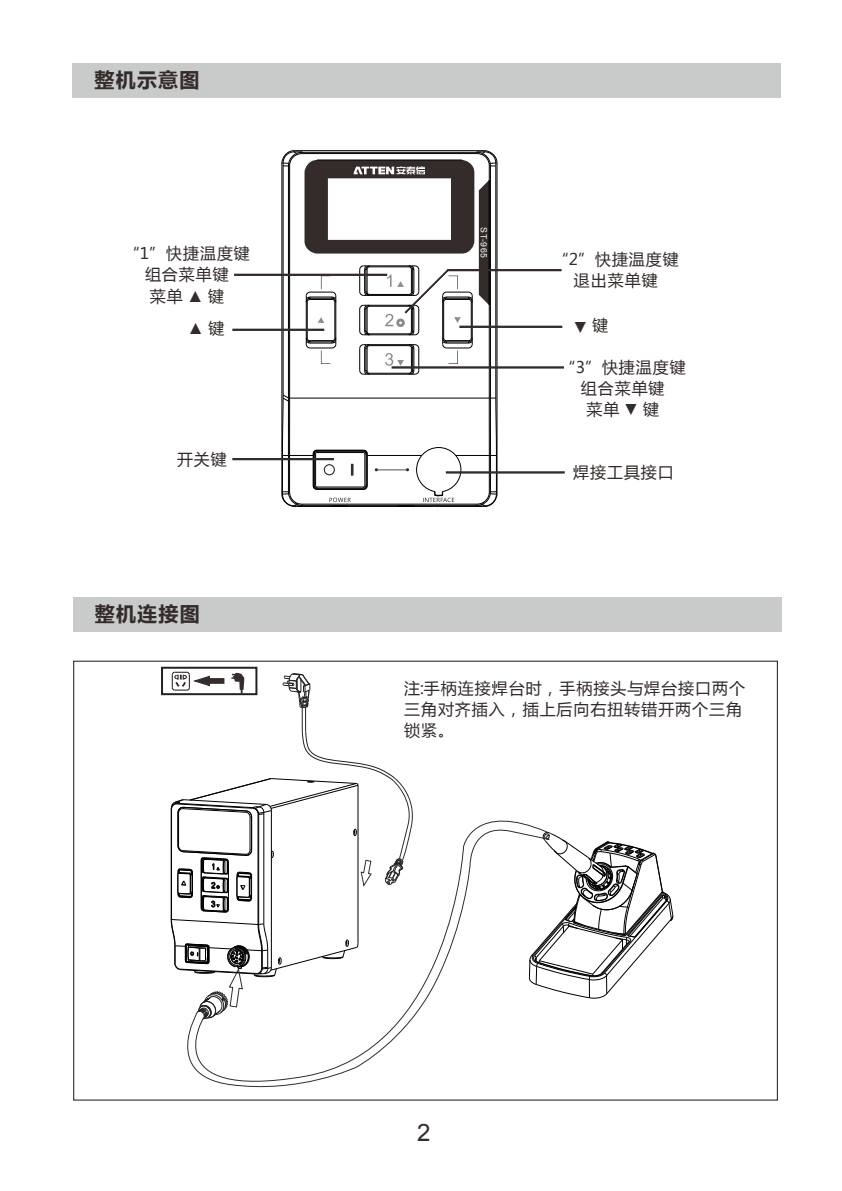
<style>
.page{position:relative;width:842px;height:1191px;background:#fff}
.page>*{position:absolute;margin:0;border:0;box-sizing:border-box;transform-origin:0 0}
.t1{font:24px "Arial";color:#332c2b}
.t2{font:700 20px "Microsoft Ya Hei";letter-spacing:.06em;color:#332c2b}
.t3{font:16px/21.2px "Microsoft Ya Hei";letter-spacing:.06em;color:#332c2b;text-align:center}
.t4{font:8.6px "Arial";color:#fefefe}
</style>
<div class="page">
<hr style="left:234px;top:274px;width:153px;height:2px;background:#332c2b">
<svg style="left:281px;top:150px;width:217px;height:357px"></svg>
<div style="left:392px;top:366px;width:172px;height:2px;background:#332c2b;border:1px solid #332c2b"></div>
<hr style="left:232px;top:329px;width:92px;height:2px;background:#332c2b">
<hr style="left:447px;top:269px;width:115px;height:2px;background:#332c2b">
<hr style="left:459px;top:326px;width:103px;height:2px;background:#332c2b">
<hr style="left:232px;top:458px;width:102px;height:2px;background:#332c2b">
<div style="left:446px;top:471px;width:119px;height:2px;background:#332c2b;border:1px solid #332c2b"></div>
<div style="left:73px;top:64px;width:708px;height:34px;background:#c9caca"></div>
<div style="left:161px;top:667px;width:96px;height:28px;border:2px solid #232323"></div>
<svg style="left:553px;top:834px;width:120px;height:164px"></svg>
<svg style="left:171px;top:671px;width:240px;height:129px"></svg>
<svg style="left:156px;top:800px;width:393px;height:301px"></svg>
<svg style="left:161px;top:822px;width:392px;height:272px"></svg>
<svg style="left:171px;top:919px;width:187px;height:101px"></svg>
<div style="left:73px;top:598px;width:708px;height:34px;background:#c9caca"></div>
<p class="t2" style="left:95px;top:71px;width:106px">整机示意图</p>
<p class="t3" style="left:124px;top:244px;width:128px">“1”快捷温度键组合菜单键<br>菜单 ▲ 键</p>
<p class="t3" style="left:188px;top:319px;width:38px">▲ 键</p>
<p class="t3" style="left:177px;top:449px;width:51px">开关键</p>
<p class="t2" style="left:95px;top:605px;width:106px">整机连接图</p>
<p class="t4" style="left:487px;top:227px;width:32px;rotate:90deg">ST-965</p>
<p class="t3" style="left:553px;top:250px;width:128px">“2”快捷温度键退出菜单键</p>
<p class="t3" style="left:592px;top:316px;width:17px">键</p>
<p class="t3" style="left:560px;top:358px;width:128px">“3”快捷温度键</p>
<p class="t3" style="left:581px;top:379px;width:85px">组合菜单键</p>
<p class="t3" style="left:586px;top:400px;width:34px">菜单</p>
<p class="t3" style="left:643px;top:400px;width:17px">键</p>
<p class="t3" style="left:573px;top:463px;width:102px">焊接工具接口</p>
<p class="t3" style="left:404px;top:678px;width:342px;text-align:left">注:手柄连接焊台时，手柄接头与焊台接口两个三角对齐插入，插上后向右扭转错开两个三角锁紧。</p>
<h1 class="t1" style="left:417px;top:1123px;width:15px">2</h1>
</div>
